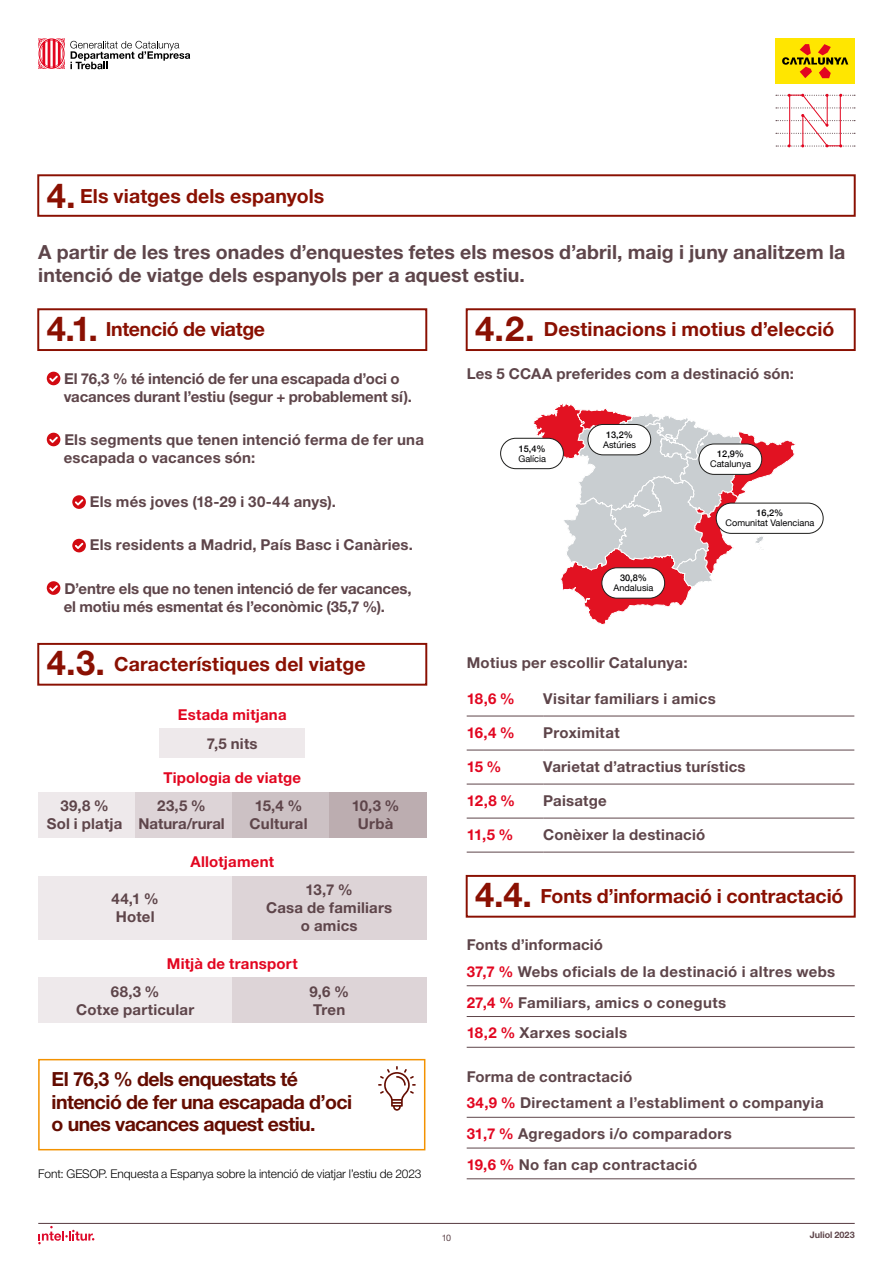
<style>
.page{position:relative;width:893px;height:1263px;background:#fff}
.page>*{position:absolute;margin:0;border:0;box-sizing:border-box;transform-origin:0 0}
.Entrada{font:700 19.5px/22.5px "Helvetica Neue LT Std";letter-spacing:.005em;color:#5e454a}
.H3__1_linia{font:700 19.5px "Helvetica Neue LT Std";letter-spacing:.005em;color:#8a1002}
.DESTACATS_COP_ULL{font:700 19.5px/22.5px "Helvetica Neue LT Std";letter-spacing:-.03em;color:#640c00}
.H3__v2{font:700 19.5px "Helvetica Neue LT Std";letter-spacing:.005em;color:#8a1002}
.H3__1_linia-2{font:700 19.5px "Helvetica Neue LT Std";letter-spacing:-.015em;color:#8a1002}
._1_3{font:700 15px/18px "Helvetica Neue LT Std";letter-spacing:.005em;color:#5e454a}
.PERCENTATGES_PETITS{font:700 15px "Helvetica Neue LT Std";letter-spacing:.025em;color:#5e454a}
._6_1{font:700 15px/18px "Helvetica Neue LT Std";letter-spacing:.015em;color:#5e454a;text-align:center}
.TAULA_Text_base{font:700 15px "Helvetica Neue LT Std";letter-spacing:.015em;color:#5e454a}
.Entrada-2{font:700 15px "Helvetica Neue LT Std";letter-spacing:.015em;color:#5e454a}
._6_1-2{font:700 15px "Helvetica Neue LT Std";letter-spacing:.015em;color:#e20620}
.TAULA_Text_base-2{font:700 15px "Helvetica Neue LT Std";letter-spacing:-.02em;color:#e20620}
.Font{font:300 12px "Helvetica Neue LT Std";letter-spacing:-.005em;color:#000}
.t1{font:9.15px/10.1px "Helvetica Neue";color:#020203;text-align:center}
.t2{font:700 9px "Helvetica Neue LT Std";color:#5e454a}
.t3{font:9px "Helvetica Neue LT Std";color:#5e454a}
.s1{font-size:34.5px}
.s2{font-weight:500}
.s3{color:#e20620}
</style>
<div class="page">
<hr style="left:38px;top:1223px;width:817px;height:1px;background:#5e454a">
<div style="left:776px;top:38px;width:79px;height:46px;background:#ffe600"></div>
<svg style="left:782px;top:44px;width:66px;height:34px"></svg>
<svg style="left:776px;top:94px;width:79px;height:53px"></svg>
<svg style="left:38px;top:38px;width:152px;height:31px"></svg>
<svg style="left:38px;top:1226px;width:56px;height:18px"></svg>
<div style="left:37px;top:174px;width:819px;height:43px;border:2px solid #8a1002"></div>
<div style="left:37px;top:308px;width:390px;height:43px;border:2px solid #8a1002"></div>
<svg style="left:47px;top:372px;width:13px;height:13px"></svg>
<svg style="left:47px;top:433px;width:13px;height:13px"></svg>
<svg style="left:72px;top:495px;width:14px;height:14px"></svg>
<svg style="left:72px;top:539px;width:14px;height:13px"></svg>
<svg style="left:47px;top:581px;width:13px;height:14px"></svg>
<div style="left:466px;top:308px;width:390px;height:43px;border:2px solid #8a1002"></div>
<hr style="left:467px;top:716px;width:76px;height:1px;background:#5e454a">
<hr style="left:543px;top:716px;width:311px;height:1px;background:#5e454a">
<hr style="left:467px;top:750px;width:76px;height:1px;background:#5e454a">
<hr style="left:543px;top:750px;width:311px;height:1px;background:#5e454a">
<hr style="left:467px;top:784px;width:76px;height:1px;background:#5e454a">
<hr style="left:543px;top:784px;width:311px;height:1px;background:#5e454a">
<hr style="left:467px;top:818px;width:76px;height:1px;background:#5e454a">
<hr style="left:543px;top:818px;width:311px;height:1px;background:#5e454a">
<hr style="left:467px;top:852px;width:76px;height:1px;background:#5e454a">
<hr style="left:543px;top:852px;width:311px;height:1px;background:#5e454a">
<div style="left:466px;top:875px;width:390px;height:43px;border:2px solid #8a1002"></div>
<hr style="left:467px;top:985px;width:388px;height:1px;background:#5e454a">
<hr style="left:467px;top:1016px;width:388px;height:1px;background:#5e454a">
<hr style="left:467px;top:1047px;width:388px;height:1px;background:#5e454a">
<hr style="left:467px;top:1117px;width:388px;height:1px;background:#5e454a">
<hr style="left:467px;top:1148px;width:388px;height:1px;background:#5e454a">
<hr style="left:467px;top:1178px;width:388px;height:1px;background:#5e454a">
<svg style="left:378px;top:1066px;width:38px;height:45px"></svg>
<div style="left:38px;top:1059px;width:387px;height:91px;border:2px solid #f39200"></div>
<div style="left:37px;top:643px;width:390px;height:43px;border:2px solid #8a1002"></div>
<div style="left:160px;top:728px;width:145px;height:30px;background:#eee9eb"></div>
<div style="left:38px;top:792px;width:97px;height:45px;background:#eee9eb"></div>
<div style="left:135px;top:792px;width:97px;height:45px;background:#ddd4d7"></div>
<div style="left:232px;top:792px;width:97px;height:45px;background:#ccc1c4"></div>
<div style="left:329px;top:792px;width:97px;height:45px;background:#bcadb0"></div>
<div style="left:38px;top:876px;width:194px;height:63px;background:#eee9eb"></div>
<div style="left:232px;top:876px;width:194px;height:63px;background:#ddd4d7"></div>
<div style="left:38px;top:977px;width:194px;height:46px;background:#eee9eb"></div>
<div style="left:232px;top:977px;width:194px;height:46px;background:#ddd4d7"></div>
<svg style="left:532px;top:403px;width:290px;height:222px"></svg>
<div style="left:699px;top:444px;width:63px;height:30px;background:#fff;border-radius:15px"></div>
<div style="left:699px;top:444px;width:63px;height:31px;border:1px solid #1e1e1c;border-radius:15px"></div>
<div style="left:501px;top:438px;width:62px;height:31px;background:#fff;border-radius:15px"></div>
<div style="left:500px;top:438px;width:64px;height:31px;border:1px solid #1e1e1c;border-radius:15px"></div>
<div style="left:588px;top:424px;width:63px;height:31px;background:#fff;border-radius:15px"></div>
<div style="left:588px;top:424px;width:63px;height:31px;border:1px solid #1e1e1c;border-radius:15px"></div>
<div style="left:602px;top:568px;width:63px;height:30px;background:#fff;border-radius:15px"></div>
<div style="left:601px;top:567px;width:64px;height:31px;border:1px solid #1e1e1c;border-radius:15px"></div>
<div style="left:716px;top:503px;width:107px;height:30px;background:#fff;border-radius:15px"></div>
<div style="left:716px;top:503px;width:107px;height:31px;border:1px solid #1e1e1c;border-radius:15px"></div>
<h3 class="H3__v2" style="left:47px;top:184px;width:279px"><span class="s1">4.</span> Els viatges dels espanyols</h3>
<h4 class="Entrada" style="left:38px;top:241px;width:809px">A partir de les tres onades d’enquestes fetes els mesos d’abril, maig i juny analitzem la intenció de viatge dels espanyols per a aquest estiu.</h4>
<h3 class="H3__1_linia-2" style="left:47px;top:317px;width:220px"><span class="s1">4.1.</span> Intenció de viatge</h3>
<p class="_1_3" style="left:64px;top:369px;width:350px">El 76,3 % té intenció de fer una escapada d’oci o vacances durant l’estiu (segur + probablement sí).</p>
<p class="_1_3" style="left:64px;top:431px;width:362px">Els segments que tenen intenció ferma de fer una escapada o vacances són:</p>
<p class="_1_3" style="left:90px;top:492px;width:248px">Els més joves (18-29 i 30-44 anys).</p>
<p class="_1_3" style="left:90px;top:536px;width:325px">Els residents a Madrid, País Basc i Canàries.</p>
<p class="_1_3" style="left:64px;top:579px;width:349px">D’entre els que no tenen intenció de fer vacances, el motiu més esmentat és l’econòmic (35,7 %).</p>
<h3 class="H3__1_linia" style="left:475px;top:317px;width:361px"><span class="s1">4.2.</span> Destinacions i motius d’elecció</h3>
<h4 class="Entrada-2" style="left:467px;top:365px;width:329px">Les 5 CCAA preferides com a destinació són:</h4>
<p class="t1" style="left:603px;top:430px;width:35px"><span class="s2">13,2%<br></span>Astúries</p>
<p class="t1" style="left:518px;top:444px;width:29px;text-align:left"><span class="s2">15,4%<br></span>Galícia</p>
<p class="t1" style="left:710px;top:450px;width:43px"><span class="s2">12,9%<br></span>Catalunya</p>
<p class="t1" style="left:725px;top:509px;width:90px"><span class="s2">16,2%<br></span>Comunitat Valenciana</p>
<p class="t1" style="left:613px;top:573px;width:41px"><span class="s2">30,8%<br></span>Andalusia</p>
<h3 class="H3__1_linia" style="left:47px;top:651px;width:320px"><span class="s1">4.3.</span> Característiques del viatge</h3>
<p class="_6_1-2" style="left:178px;top:705px;width:110px">Estada mitjana</p>
<p class="_6_1" style="left:207px;top:734px;width:52px">7,5 nits</p>
<p class="_6_1-2" style="left:163px;top:769px;width:139px">Tipologia de viatge</p>
<p class="_6_1" style="left:47px;top:796px;width:77px">39,8 %<br>Sol i platja</p>
<p class="_6_1" style="left:139px;top:796px;width:88px">23,5 %<br>Natura/rural</p>
<p class="_6_1" style="left:250px;top:796px;width:59px">15,4 %<br>Cultural</p>
<p class="_6_1" style="left:352px;top:796px;width:49px">10,3 %<br>Urbà</p>
<p class="_6_1-2" style="left:191px;top:853px;width:85px">Allotjament</p>
<p class="_6_1" style="left:112px;top:889px;width:49px;text-align:left">44,1 %<br>Hotel</p>
<p class="_6_1" style="left:266px;top:880px;width:128px">13,7 %<br>Casa de familiars o amics</p>
<p class="_6_1-2" style="left:167px;top:954px;width:132px">Mitjà de transport</p>
<p class="_6_1" style="left:76px;top:982px;width:119px">68,3 %<br>Cotxe particular</p>
<p class="_6_1" style="left:310px;top:982px;width:41px;text-align:left">9,6 %<br>Tren</p>
<h5 class="DESTACATS_COP_ULL" style="left:52px;top:1068px;width:302px">El 76,3 % dels enquestats té intenció de fer una escapada d’oci o unes vacances aquest estiu.</h5>
<p class="Font" style="left:38px;top:1166px;width:385px">Font: GESOP. Enquesta a Espanya sobre la intenció de viatjar l’estiu de 2023</p>
<h4 class="Entrada-2" style="left:467px;top:653px;width:222px">Motius per escollir Catalunya:</h4>
<p class="TAULA_Text_base-2" style="left:467px;top:689px;width:50px">18,6 %</p>
<p class="TAULA_Text_base" style="left:543px;top:689px;width:174px">Visitar familiars i amics</p>
<p class="TAULA_Text_base-2" style="left:467px;top:724px;width:50px">16,4 %</p>
<p class="TAULA_Text_base" style="left:543px;top:724px;width:78px">Proximitat</p>
<p class="TAULA_Text_base-2" style="left:467px;top:758px;width:36px">15 %</p>
<p class="TAULA_Text_base" style="left:543px;top:758px;width:204px">Varietat d’atractius turístics</p>
<p class="TAULA_Text_base-2" style="left:467px;top:792px;width:50px">12,8 %</p>
<p class="TAULA_Text_base" style="left:543px;top:792px;width:65px">Paisatge</p>
<p class="TAULA_Text_base-2" style="left:467px;top:826px;width:48px">11,5 %</p>
<p class="TAULA_Text_base" style="left:543px;top:826px;width:164px">Conèixer la destinació</p>
<h3 class="H3__1_linia" style="left:475px;top:883px;width:370px"><span class="s1">4.4.</span> Fonts d’informació i contractació</h3>
<p class="_1_3" style="left:467px;top:936px;width:138px">Fonts d’informació</p>
<p class="PERCENTATGES_PETITS" style="left:467px;top:962px;width:370px"><span class="s3">37,7 %</span> Webs oficials de la destinació i altres webs</p>
<p class="PERCENTATGES_PETITS" style="left:467px;top:993px;width:261px"><span class="s3">27,4 %</span> Familiars, amics o coneguts</p>
<p class="PERCENTATGES_PETITS" style="left:467px;top:1024px;width:162px"><span class="s3">18,2 %</span> Xarxes socials</p>
<p class="_1_3" style="left:467px;top:1067px;width:167px">Forma de contractació</p>
<p class="PERCENTATGES_PETITS" style="left:467px;top:1094px;width:358px"><span class="s3">34,9 %</span> Directament a l’establiment o companyia</p>
<p class="PERCENTATGES_PETITS" style="left:467px;top:1124px;width:267px"><span class="s3">31,7 %</span> Agregadors i/o comparadors</p>
<p class="PERCENTATGES_PETITS" style="left:467px;top:1155px;width:232px"><span class="s3">19,6 %</span> No fan cap contractació</p>
<p class="t3" style="left:442px;top:1232px;width:11px">10</p>
<p class="t2" style="left:810px;top:1229px;width:46px">Juliol 2023</p>
</div>
